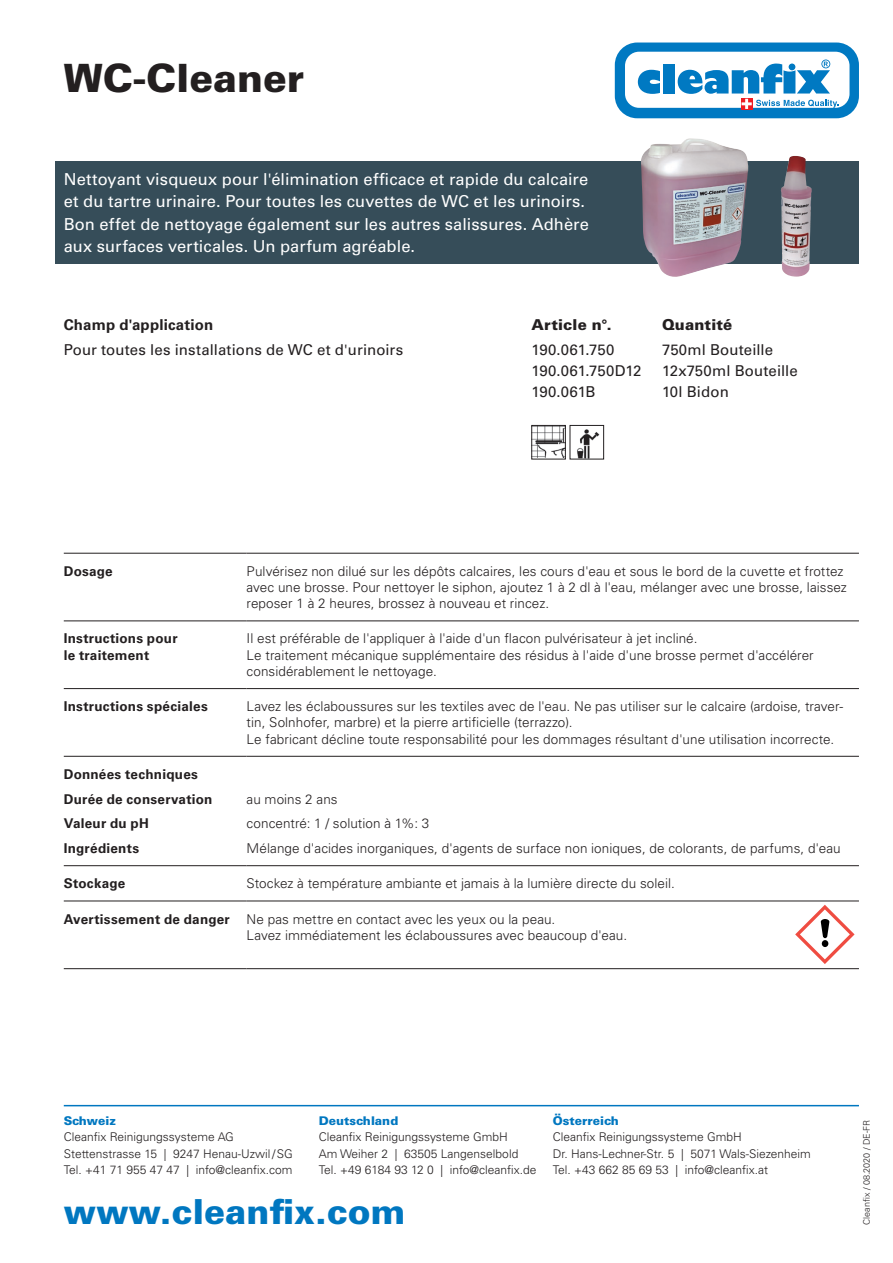
<style>
.page{position:relative;width:893px;height:1263px;background:#fff}
.page>*{position:absolute;margin:0;border:0;box-sizing:border-box;transform-origin:0 0}
.t1{font:900 39px "Univers LT Std";color:#231f20}
.t2{font:900 34.5px "Univers LT Std";color:#0077c0}
.t3{font:16.5px/22.5px "Univers LT Std";letter-spacing:.005em;color:#fff}
.t4{font:15px "Univers LT Std";letter-spacing:.005em;color:#231f20}
.t5{font:900 15px "Univers LT Std";letter-spacing:.01em;color:#231f20}
.t6{font:700 15px "Univers LT Std";letter-spacing:.01em;color:#231f20}
.t7{font:300 13.5px/16.2px "Univers LT Std";letter-spacing:.005em;color:#231f20}
.t8{font:700 13.5px/24.8px "Univers LT Std";letter-spacing:.02em;color:#231f20}
.t9{font:300 12px/16.5px "Univers LT Std";color:#231f20}
.t10{font:900 12px "Univers LT Std";color:#0077c0}
.t11{font:300 9px "Univers LT Std";color:#231f20}
.s1{font-weight:700}
</style>
<div class="page">
<svg style="left:615px;top:43px;width:244px;height:75px"></svg>
<hr style="left:64px;top:1105px;width:795px;height:1px;background:#0077c0">
<div style="left:55px;top:162px;width:804px;height:102px;background:#364d59"></div>
<svg style="left:795px;top:905px;width:59px;height:59px"></svg>
<img style="left:641px;top:138px;width:107px;height:139px">
<img style="left:781px;top:156px;width:31px;height:121px">
<img style="left:577px;top:429px;width:23px;height:28px">
<div style="left:570px;top:425px;width:34px;height:34px;border:1px solid #231f20"></div>
<img style="left:533px;top:427px;width:31px;height:30px">
<div style="left:531px;top:425px;width:35px;height:34px;border:1px solid #231f20"></div>
<hr style="left:64px;top:553px;width:183px;height:1px;background:#231f20">
<hr style="left:64px;top:620px;width:183px;height:1px;background:#231f20">
<hr style="left:64px;top:688px;width:183px;height:1px;background:#231f20">
<hr style="left:64px;top:756px;width:183px;height:1px;background:#231f20">
<hr style="left:64px;top:865px;width:183px;height:1px;background:#231f20">
<hr style="left:64px;top:900px;width:183px;height:1px;background:#231f20">
<hr style="left:64px;top:968px;width:183px;height:1px;background:#231f20">
<hr style="left:247px;top:553px;width:612px;height:1px;background:#231f20">
<hr style="left:247px;top:620px;width:612px;height:1px;background:#231f20">
<hr style="left:247px;top:688px;width:612px;height:1px;background:#231f20">
<hr style="left:247px;top:756px;width:612px;height:1px;background:#231f20">
<hr style="left:247px;top:865px;width:612px;height:1px;background:#231f20">
<hr style="left:247px;top:900px;width:612px;height:1px;background:#231f20">
<hr style="left:247px;top:968px;width:612px;height:1px;background:#231f20">
<h1 class="t1" style="left:64px;top:54px;width:242px">WC-Cleaner</h1>
<p class="t3" style="left:64px;top:168px;width:527px">Nettoyant visqueux pour l'élimination efficace et rapide du calcaire et du tartre urinaire. Pour toutes les cuvettes de WC et les urinoirs.<br>Bon effet de nettoyage également sur les autres salissures. Adhère aux surfaces verticales. Un parfum agréable.</p>
<p class="t6" style="left:64px;top:316px;width:151px">Champ d'application</p>
<p class="t4" style="left:64px;top:341px;width:341px">Pour toutes les installations de WC et d'urinoirs</p>
<p class="t5" style="left:531px;top:315px;width:82px">Article n°.</p>
<p class="t5" style="left:662px;top:315px;width:72px">Quantité</p>
<p class="t4" style="left:531px;top:341px;width:84px">190.061.750</p>
<p class="t4" style="left:662px;top:341px;width:113px">750ml Bouteille</p>
<p class="t4" style="left:531px;top:362px;width:111px">190.061.750D12</p>
<p class="t4" style="left:662px;top:362px;width:137px">12x750ml Bouteille</p>
<p class="t4" style="left:531px;top:383px;width:65px">190.061B</p>
<p class="t4" style="left:662px;top:383px;width:68px">10l Bidon</p>
<p class="t8" style="left:64px;top:559px;width:50px">Dosage</p>
<p class="t7" style="left:247px;top:563px;width:602px">Pulvérisez non dilué sur les dépôts calcaires, les cours d'eau et sous le bord de la cuvette et frottez avec une brosse. Pour nettoyer le siphon, ajoutez 1 à 2 dl à l'eau, mélanger avec une brosse, laissez reposer 1 à 2 heures, brossez à nouveau et rincez.</p>
<p class="t8" style="left:64px;top:631px;width:115px;line-height:16.2px">Instructions pour le traitement</p>
<p class="t7" style="left:247px;top:630px;width:569px">Il est préférable de l'appliquer à l'aide d'un flacon pulvérisateur à jet incliné.<br>Le traitement mécanique supplémentaire des résidus à l'aide d'une brosse permet d'accélérer considérablement le nettoyage.</p>
<p class="t8" style="left:64px;top:694px;width:146px">Instructions spéciales</p>
<p class="t7" style="left:247px;top:698px;width:598px">Lavez les éclaboussures sur les textiles avec de l'eau. Ne pas utiliser sur le calcaire (ardoise, traver&shy;tin, Solnhofer, marbre) et la pierre artificielle (terrazzo).<br>Le fabricant décline toute responsabilité pour les dommages résultant d'une utilisation incorrecte.</p>
<p class="t8" style="left:64px;top:762px;width:150px">Données techniques<br>Durée de conservation<br>Valeur du pH<br>Ingrédients</p>
<p class="t7" style="left:247px;top:786px;width:596px;line-height:24.8px">au moins 2 ans<br>concentré: 1 / solution à 1%: 3<br>Mélange d'acides inorganiques, d'agents de surface non ioniques, de colorants, de parfums, d'eau</p>
<p class="t8" style="left:64px;top:871px;width:63px">Stockage</p>
<p class="t7" style="left:247px;top:875px;width:430px">Stockez à température ambiante et jamais à la lumière directe du soleil.</p>
<p class="t7" style="left:247px;top:911px;width:382px;text-indent:-183px"><span class="s1">Avertissement de danger</span> Ne pas mettre en contact avec les yeux ou la peau.<br>Lavez immédiatement les éclaboussures avec beaucoup d'eau.</p>
<p class="t10" style="left:64px;top:1113px;width:54px">Schweiz</p>
<p class="t9" style="left:64px;top:1129px;width:231px">Cleanfix Reinigungssysteme AG<br>Stettenstrasse 15 | 9247 Henau-Uzwil/SG<br>Tel. +41 71 955 47 47 | info@cleanfix.com</p>
<p class="t10" style="left:319px;top:1113px;width:81px">Deutschland</p>
<p class="t9" style="left:319px;top:1129px;width:219px">Cleanfix Reinigungssysteme GmbH<br>Am Weiher 2 | 63505 Langenselbold<br>Tel. +49 6184 93 12 0 | info@cleanfix.de</p>
<h2 class="t2" style="left:64px;top:1190px;width:343px">www.cleanfix.com</h2>
<p class="t10" style="left:553px;top:1113px;width:68px">Österreich</p>
<p class="t9" style="left:553px;top:1129px;width:259px">Cleanfix Reinigungssysteme GmbH<br>Dr. Hans-Lechner-Str. 5 | 5071 Wals-Siezenheim<br>Tel. +43 662 85 69 53 | info@cleanfix.at</p>
<p class="t11" style="left:861px;top:1225px;width:107px;rotate:-90deg">Cleanfix / 08.2020 / DE-FR</p>
</div>
